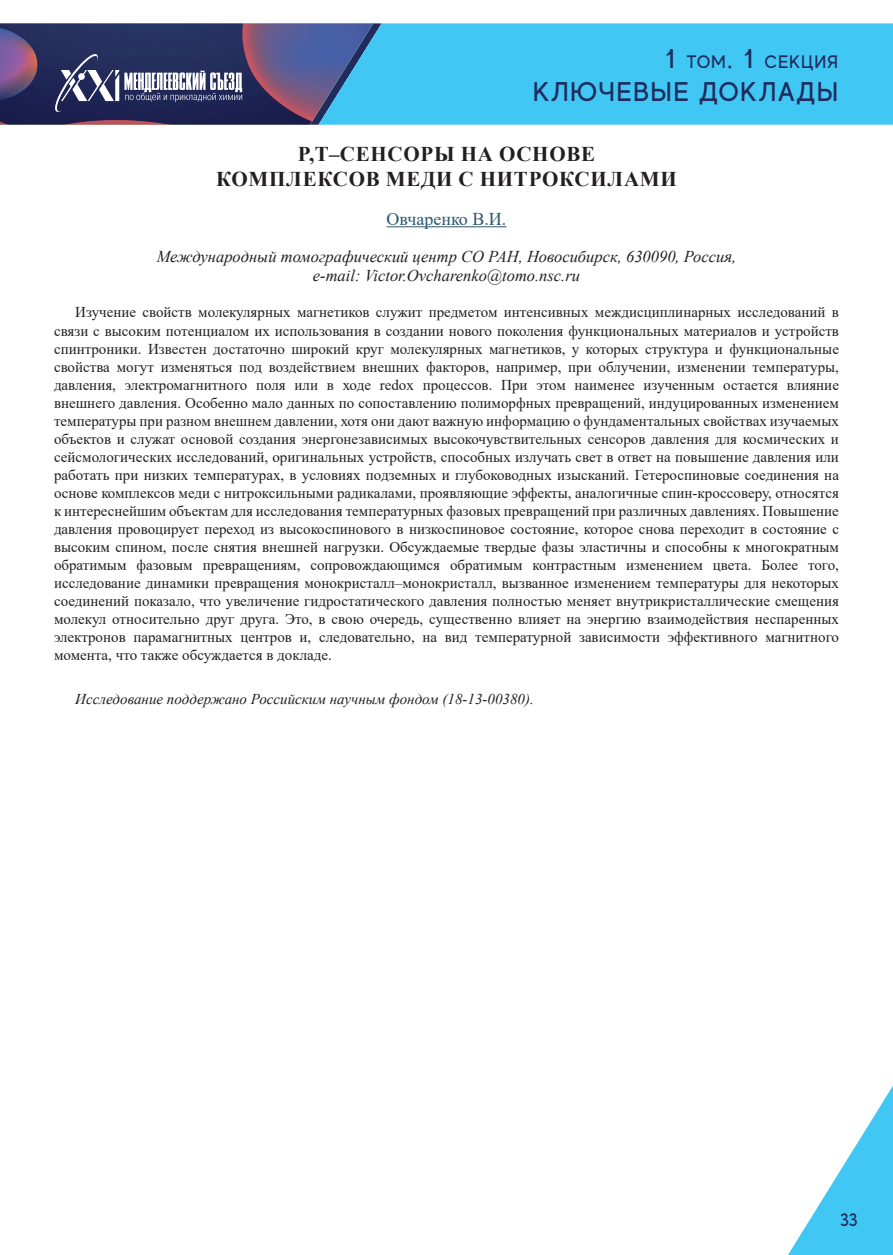
<style>
.page{position:relative;width:893px;height:1255px;background:#fff}
.page>*{position:absolute;margin:0;border:0;box-sizing:border-box;transform-origin:0 0}
.t1{font:500 27px "MADE Evolve Sans";letter-spacing:.05em;color:#1f2c5d}
.t2{font:700 21px/25.2px "Times New Roman";letter-spacing:.035em;color:#231f20;text-align:center}
.t3{font:500 18px "MADE Evolve Sans";letter-spacing:.05em;color:#1f2c5d}
.t4{font:18px "Times New Roman";color:#2e576f}
.t5{font:italic 16.5px/19.8px "Times New Roman";color:#231f20;text-align:center}
.t6{font:15px/18px "Times New Roman";color:#231f20;text-align:justify}
.t7{font:italic 15px "Times New Roman";color:#231f20}
.s1{font-size:27px}
</style>
<div class="page">
<div style="left:382px;top:23px;width:511px;height:102px;background:#40c7f4"></div>
<svg style="left:788px;top:1086px;width:105px;height:168px"></svg>
<svg style="left:0;top:23px;width:382px;height:102px;background:#48527e"></svg>
<hr style="left:387px;top:226px;width:119px;height:1px;background:#2e576f">
<p class="t3" style="left:665px;top:51px;width:174px"><span class="s1">1</span> ТОМ<span class="s1">. 1</span> СЕКЦИЯ</p>
<h1 class="t1" style="left:533px;top:74px;width:307px">КЛЮЧЕВЫЕ ДОКЛАДЫ</h1>
<h2 class="t2" style="left:216px;top:141px;width:462px">P,T–СЕНСОРЫ НА ОСНОВЕ<br>КОМПЛЕКСОВ МЕДИ С НИТРОКСИЛАМИ</h2>
<p class="t4" style="left:387px;top:206px;width:121px">Овчаренко В.И.</p>
<p class="t5" style="left:157px;top:246px;width:581px">Международный томографический центр СО РАН, Новосибирск, 630090, Россия, e-mail: Victor.Ovcharenko@tomo.nsc.ru</p>
<p class="t6" style="left:54px;top:303px;width:786px;text-indent:21px">Изучение свойств молекулярных магнетиков служит предметом интенсивных междисциплинарных исследований в связи с высоким потенциалом их использования в создании нового поколения функциональных материалов и устройств спинтроники. Известен достаточно широкий круг молекулярных магнетиков, у которых структура и функциональные свойства могут изменяться под воздействием внешних факторов, например, при облучении, изменении температуры, давления, электромагнитного поля или в ходе redox процессов. При этом наименее изученным остается влияние внешнего давления. Особенно мало данных по сопоставлению полиморфных превращений, индуцированных изменением температуры при разном внешнем давлении, хотя они дают важную информацию о фундаментальных свойствах изучаемых объектов и служат основой создания энергонезависимых высокочувствительных сенсоров давления для космических и сейсмологических исследований, оригинальных устройств, способных излучать свет в ответ на повышение давления или работать при низких температурах, в условиях подземных и глубоководных изысканий. Гетероспиновые соединения на основе комплексов меди с нитроксильными радикалами, проявляющие эффекты, аналогичные спин-кроссоверу, относятся к интереснейшим объектам для исследования температурных фазовых превращений при различных давлениях. Повышение давления провоцирует переход из высокоспинового в низкоспиновое состояние, которое снова переходит в состояние с высоким спином, после снятия внешней нагрузки. Обсуждаемые твердые фазы эластичны и способны к многократным обратимым фазовым превращениям, сопровождающимся обратимым контрастным изменением цвета. Более того, исследование динамики превращения монокристалл–монокристалл, вызванное изменением температуры для некоторых соединений показало, что увеличение гидростатического давления полностью меняет внутрикристаллические смещения молекул относительно друг друга. Это, в свою очередь, существенно влияет на энергию взаимодействия неспаренных электронов парамагнитных центров и, следовательно, на вид температурной зависимости эффективного магнитного момента, что также обсуждается в докладе.</p>
<p class="t7" style="left:75px;top:688px;width:460px">Исследование поддержано Российским научным фондом (18-13-00380).</p>
<p class="t3" style="left:840px;top:1208px;width:19px">33</p>
</div>
